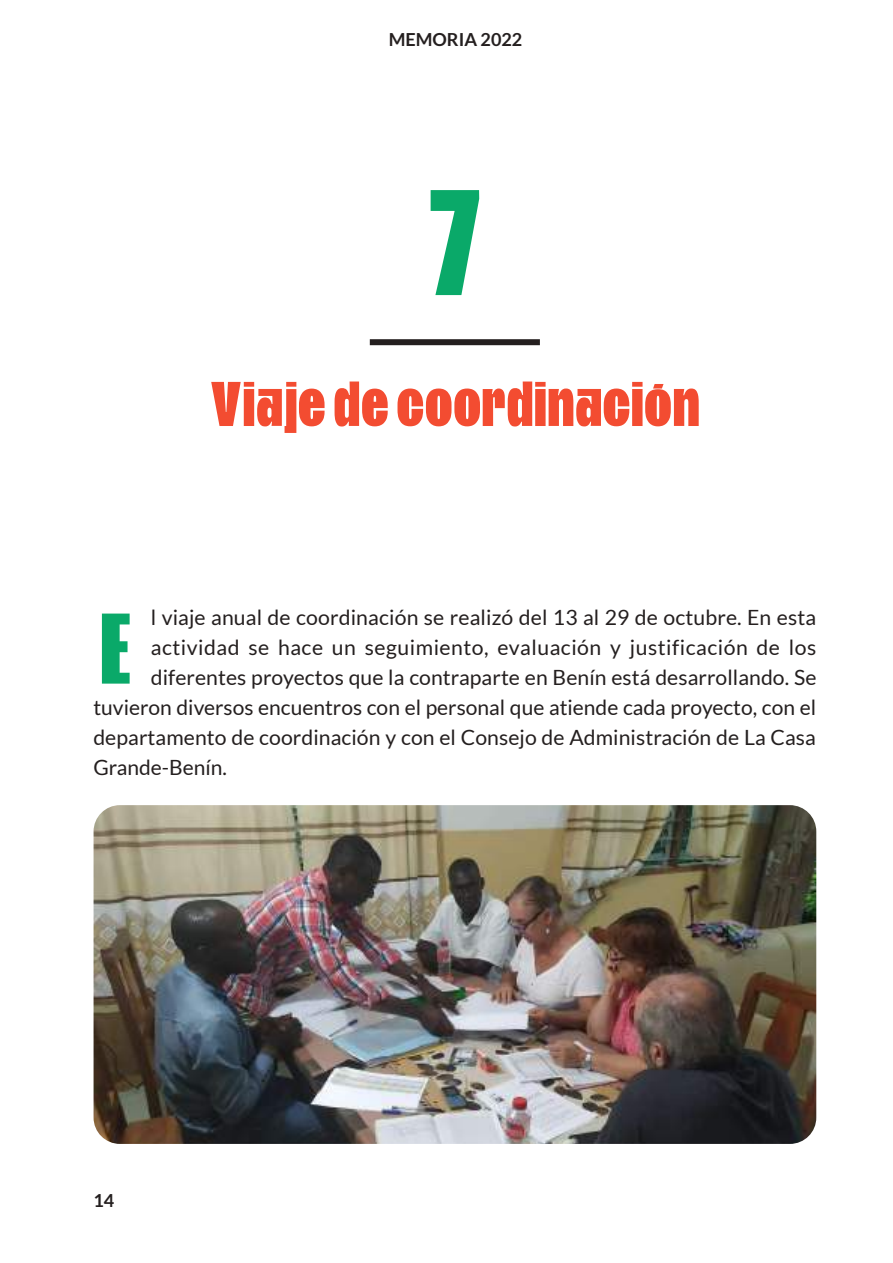
<style>
.page{position:relative;width:893px;height:1263px;background:#fff}
.page>*{position:absolute;margin:0;border:0;box-sizing:border-box;transform-origin:0 0}
.t1{font:150px "Git Sans";color:#0aa969}
.t2{font:100.05px "Git Sans";color:#0aa969}
.t3{font:63px "Git Sans";letter-spacing:.02em;color:#f34c31}
.t4{font:21px "Lato";letter-spacing:.005em;color:#241f1f}
.t5{font:21px "Lato";letter-spacing:.025em;color:#241f1f}
.t6{font:700 18px "Lato";color:#241f1f}
</style>
<div class="page">
<div style="left:370px;top:339px;width:170px;height:6px;background:#241f1f"></div>
<img style="left:94px;top:805px;width:722px;height:339px">
<p class="t6" style="left:389px;top:29px;width:135px">MEMORIA 2022</p>
<h1 class="t1" style="left:429px;top:174px;width:54px">7</h1>
<h3 class="t3" style="left:210px;top:375px;width:491px">Viaje de coordinación</h3>
<h2 class="t2" style="left:100px;top:603px;width:32px">E</h2>
<p class="t4" style="left:151px;top:606px;width:667px">l viaje anual de coordinación se realizó del 13 al 29 de octubre. En esta</p>
<p class="t5" style="left:151px;top:636px;width:667px">actividad se hace un seguimiento, evaluación y justificación de los</p>
<p class="t4" style="left:151px;top:666px;width:667px">diferentes proyectos que la contraparte en Benín está desarrollando. Se</p>
<p class="t4" style="left:93px;top:696px;width:724px">tuvieron diversos encuentros con el personal que atiende cada proyecto, con el</p>
<p class="t4" style="left:93px;top:726px;width:724px">departamento de coordinación y con el Consejo de Administración de La Casa</p>
<p class="t4" style="left:93px;top:756px;width:135px">Grande-Benín.</p>
<p class="t6" style="left:94px;top:1190px;width:22px">14</p>
</div>
